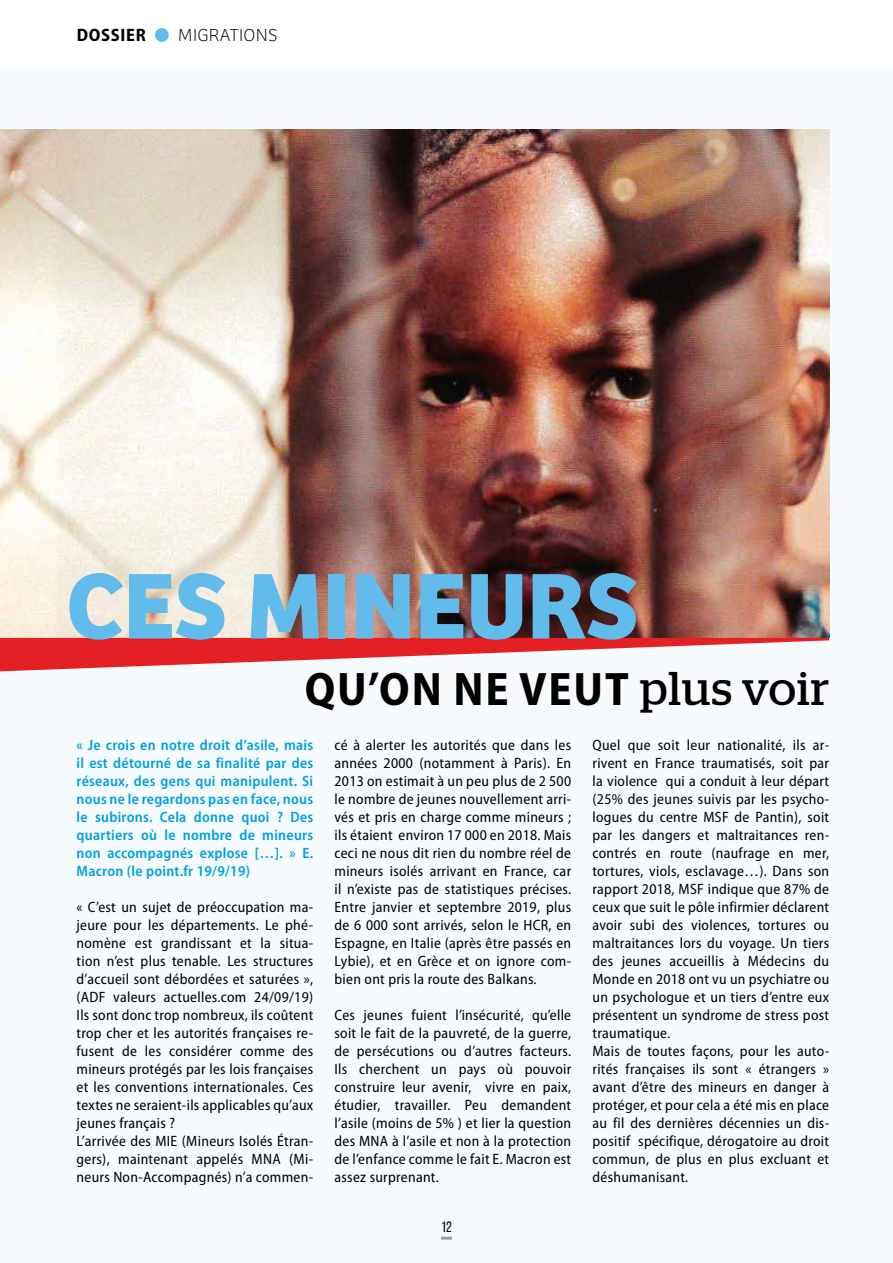
<style>
.page{position:relative;width:893px;height:1263px;background:#fff}
.page>*{position:absolute;margin:0;border:0;box-sizing:border-box;transform-origin:0 0}
.t1{font:700 96.9px "Bree";color:#61bbeb}
.t2{font:700 semi-condensed 47.25px "Myriad Pro";letter-spacing:.04em;color:#000}
.t3{font:100 18px "Bree";letter-spacing:.02em;color:#000}
.t4{font:700 semi-condensed 18px "Myriad Pro";letter-spacing:.04em;color:#000}
.t5{font:semi-condensed 15px/18px "Myriad Pro";letter-spacing:.02em;color:#000}
.t6{font:600 semi-condensed 15px/18px "Myriad Pro";letter-spacing:.02em;color:#009fe3;text-align:justify}
.t7{font:15px "Bebas Neue";color:#000}
.s1{font-family:"Stag";font-weight:400;font-stretch:normal}
</style>
<div class="page">
<div style="left:155px;top:28px;width:14px;height:14px;background:#61bbeb;border-radius:50%"></div>
<div style="left:0;top:68px;width:893px;height:1195px;background:#f6fbfe"></div>
<svg style="left:441px;top:1237px;width:11px;height:3px"></svg>
<img style="left:0;top:130px;width:829px;height:508px">
<svg style="left:0;top:638px;width:829px;height:33px"></svg>
<p class="t4" style="left:77px;top:23px;width:71px">DOSSIER</p>
<p class="t3" style="left:178px;top:25px;width:102px">MIGRATIONS</p>
<h1 class="t1" style="left:66px;top:548px;width:574px">CES MINEURS</h1>
<h2 class="t2" style="left:305px;top:658px;width:526px">QU’ON NE VEUT <span class="s1">plus voir</span></h2>
<p class="t6" style="left:77px;top:737px;width:238px">« Je crois en notre droit d’asile, mais il est détourné de sa finalité par des réseaux, des gens qui manipulent. Si nous ne le regardons pas en face, nous le subirons. Cela donne quoi ? Des quartiers où le nombre de mineurs non accompagnés explose […]. » E.<br>Macron (le point.fr 19/9/19)</p>
<p class="t5" style="left:77px;top:899px;width:238px">« C’est un sujet de préoccupation ma&shy;jeure pour les départements. Le phé&shy;nomène est grandissant et la situa&shy;tion n’est plus tenable. Les structures d’accueil sont débordées et saturées », (ADF valeurs actuelles.com 24/09/19)<br>Ils sont donc trop nombreux, ils coûtent trop cher et les autorités françaises re&shy;fusent de les considérer comme des mineurs protégés par les lois françaises et les conventions internationales. Ces textes ne seraient-ils applicables qu’aux jeunes français ?<br>L’arrivée des MIE (Mineurs Isolés Étran&shy;gers), maintenant appelés MNA (Mi&shy;neurs Non-Accompagnés) n’a commen-</p>
<p class="t5" style="left:334px;top:737px;width:238px;text-align:justify">cé à alerter les autorités que dans les années 2000 (notamment à Paris). En 2013 on estimait à un peu plus de 2 500 le nombre de jeunes nouvellement arri&shy;vés et pris en charge comme mineurs ; ils étaient environ 17 000 en 2018. Mais ceci ne nous dit rien du nombre réel de mineurs isolés arrivant en France, car il n’existe pas de statistiques précises.<br>Entre janvier et septembre 2019, plus de 6 000 sont arrivés, selon le HCR, en Espagne, en Italie (après être passés en Lybie), et en Grèce et on ignore com&shy;bien ont pris la route des Balkans.</p>
<p class="t5" style="left:334px;top:1007px;width:238px;text-align:justify">Ces jeunes fuient l’insécurité, qu’elle soit le fait de la pauvreté, de la guerre, de persécutions ou d’autres facteurs.<br>Ils cherchent un pays où pouvoir construire leur avenir, vivre en paix, étudier, travailler. Peu demandent l’asile (moins de 5% ) et lier la question des MNA à l’asile et non à la protection de l’enfance comme le fait E. Macron est assez surprenant.</p>
<p class="t7" style="left:441px;top:1219px;width:12px">12</p>
<p class="t5" style="left:592px;top:737px;width:238px">Quel que soit leur nationalité, ils ar&shy;rivent en France traumatisés, soit par la violence qui a conduit à leur départ (25% des jeunes suivis par les psycho&shy;logues du centre MSF de Pantin), soit par les dangers et maltraitances ren&shy;contrés en route (naufrage en mer, tortures, viols, esclavage…). Dans son rapport 2018, MSF indique que 87% de ceux que suit le pôle infirmier déclarent avoir subi des violences, tortures ou maltraitances lors du voyage. Un tiers des jeunes accueillis à Médecins du Monde en 2018 ont vu un psychiatre ou un psychologue et un tiers d’entre eux présentent un syndrome de stress post traumatique.<br>Mais de toutes façons, pour les auto&shy;rités françaises ils sont « étrangers » avant d’être des mineurs en danger à protéger, et pour cela a été mis en place au fil des dernières décennies un dis&shy;positif spécifique, dérogatoire au droit commun, de plus en plus excluant et déshumanisant.</p>
</div>
